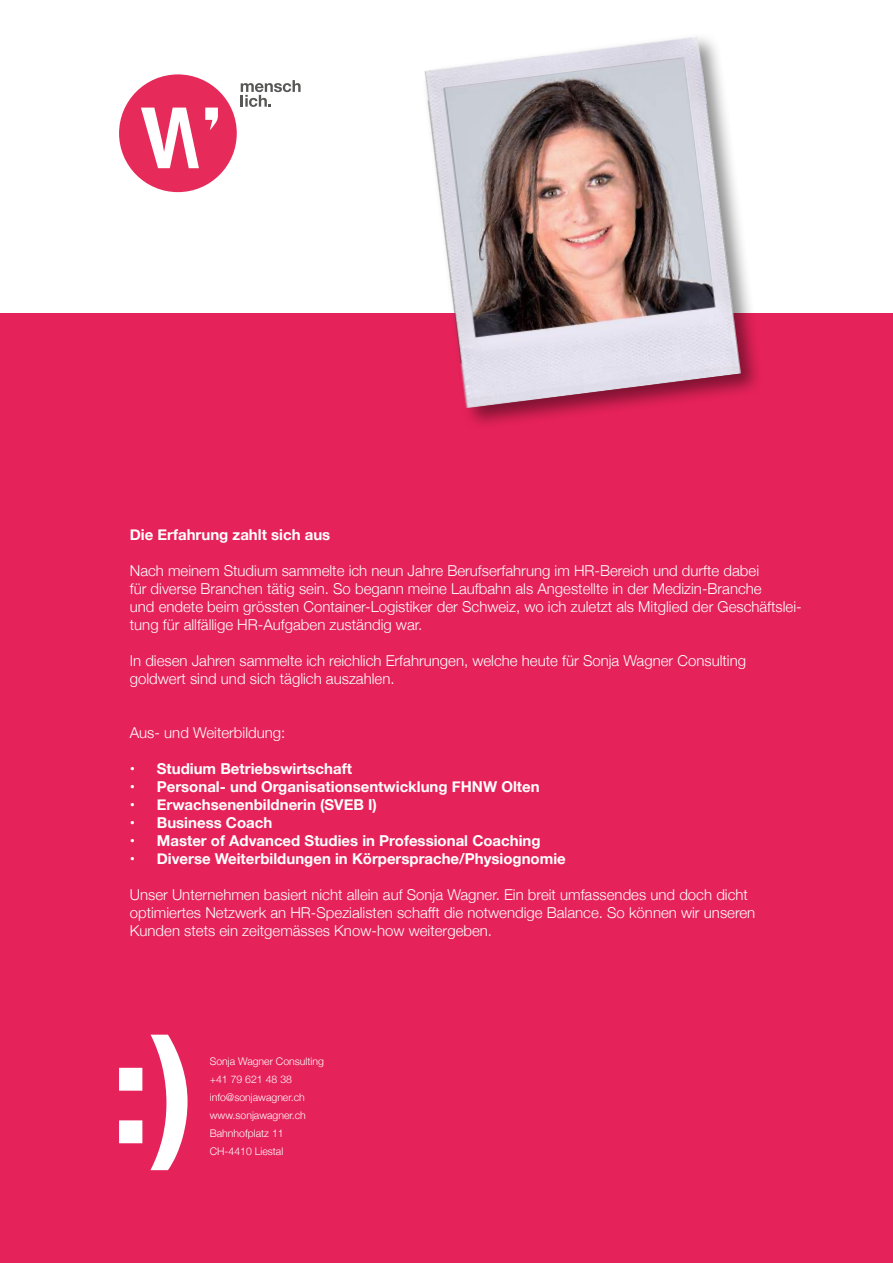
<style>
.page{position:relative;width:893px;height:1263px;background:#fff}
.page>*{position:absolute;margin:0;border:0;box-sizing:border-box;transform-origin:0 0}
.t1{font:300 15px/18px "Helvetica Neue";color:#fff}
.t2{font:700 15px "Helvetica Neue";color:#fff}
.t3{font:300 10.5px/18px "Helvetica Neue";color:#fff}
</style>
<div class="page">
<div style="left:0;top:313px;width:893px;height:950px;background:#e6225a"></div>
<svg style="left:119px;top:74px;width:182px;height:118px"></svg>
<svg style="left:119px;top:1068px;width:23px;height:75px"></svg>
<svg style="left:150px;top:1035px;width:38px;height:135px"></svg>
<div style="left:420px;top:31px;width:344px;height:399px;background:#000;opacity:.45"></div>
<img style="left:420px;top:31px;width:344px;height:386px">
<p class="t2" style="left:130px;top:523px;width:202px">Die Erfahrung zahlt sich aus</p>
<p class="t1" style="left:130px;top:560px;width:673px">Nach meinem Studium sammelte ich neun Jahre Berufserfahrung im HR-Bereich und durfte dabei<br>für diverse Branchen tätig sein. So begann meine Laufbahn als Angestellte in der Medizin-Branche<br>und endete beim grössten Container-Logistiker der Schweiz, wo ich zuletzt als Mitglied der Geschäftslei&shy;tung für allfällige HR-Aufgaben zuständig war.</p>
<p class="t1" style="left:130px;top:650px;width:618px">In diesen Jahren sammelte ich reichlich Erfahrungen, welche heute für Sonja Wagner Consulting goldwert sind und sich täglich auszahlen.</p>
<p class="t1" style="left:130px;top:722px;width:157px">Aus- und Weiterbildung:</p>
<p class="t2" style="left:130px;top:757px;width:224px">• Studium Betriebswirtschaft</p>
<p class="t2" style="left:130px;top:775px;width:411px">• Personal- und Organisationsentwicklung FHNW Olten</p>
<p class="t2" style="left:130px;top:793px;width:249px">• Erwachsenenbildnerin (SVEB I)</p>
<p class="t2" style="left:130px;top:811px;width:144px">• Business Coach</p>
<p class="t2" style="left:130px;top:829px;width:412px">• Master of Advanced Studies in Professional Coaching</p>
<p class="t2" style="left:130px;top:847px;width:438px">• Diverse Weiterbildungen in Körpersprache/Physiognomie</p>
<p class="t1" style="left:130px;top:884px;width:627px">Unser Unternehmen basiert nicht allein auf Sonja Wagner. Ein breit umfassendes und doch dicht optimiertes Netzwerk an HR-Spezialisten schafft die notwendige Balance. So können wir unseren<br>Kunden stets ein zeitgemässes Know-how weitergeben.</p>
<p class="t3" style="left:210px;top:1051px;width:116px">Sonja Wagner Consulting +41 79 621 48 38 info@sonjawagner.ch www.sonjawagner.ch<br>Bahnhofplatz 11<br>CH-4410 Liestal</p>
</div>
